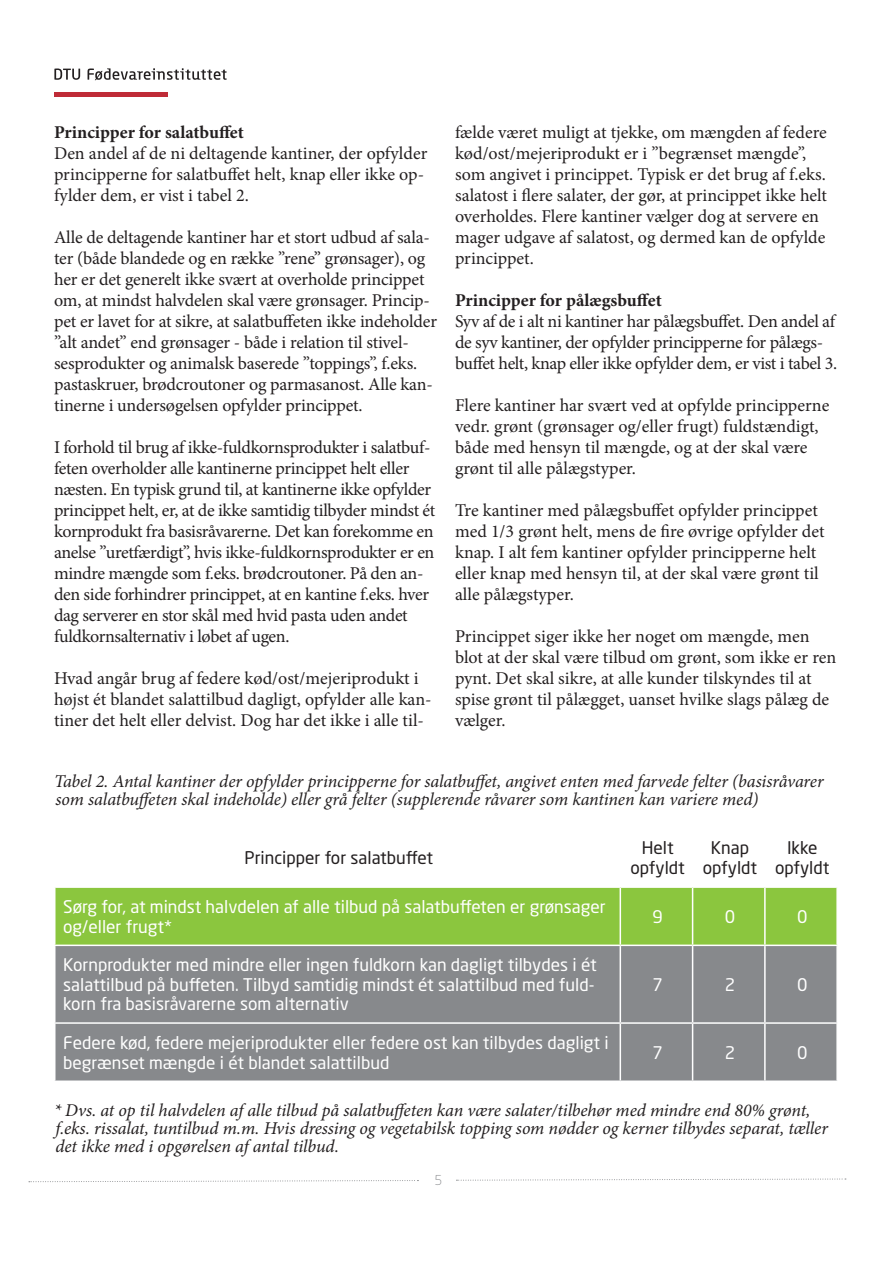
<style>
.page{position:relative;width:893px;height:1263px;background:#fff}
.page>*{position:absolute;margin:0;border:0;box-sizing:border-box;transform-origin:0 0}
.Brødtekst{font:18px/21px "Minion Pro";letter-spacing:-.01em;color:#231f20}
.billedtekst{font:italic 18px/18px "Minion Pro";letter-spacing:-.01em;color:#231f20}
.mellemrubrik{font:700 18px "Minion Pro";color:#231f20}
.Brødtekst-2{font:17.25px/19.5px "Neo Sans Std";color:#fff}
.Brødtekst-3{font:17.25px/19.5px "Neo Sans Std";color:#231f20;text-align:center}
.t1{font:300 13.5px "Neo Sans Std";color:#87898c}
</style>
<div class="page">
<div style="left:54px;top:92px;width:114px;height:5px;background:#bf2b37"></div>
<svg style="left:54px;top:68px;width:173px;height:12px"></svg>
<svg style="left:29px;top:1180px;width:389px;height:2px"></svg>
<svg style="left:456px;top:1178px;width:390px;height:3px"></svg>
<div style="left:56px;top:888px;width:780px;height:56px;background:#8bc63e"></div>
<div style="left:56px;top:946px;width:780px;height:134px;background:#87898c"></div>
<hr style="left:620px;top:888px;width:1px;height:56px;background:#fff">
<hr style="left:692px;top:888px;width:1px;height:56px;background:#fff">
<hr style="left:764px;top:888px;width:2px;height:56px;background:#fff">
<hr style="left:620px;top:946px;width:1px;height:76px;background:#fff">
<hr style="left:692px;top:946px;width:1px;height:76px;background:#fff">
<hr style="left:764px;top:946px;width:2px;height:76px;background:#fff">
<hr style="left:54px;top:1022px;width:566px;height:2px;background:#fff">
<hr style="left:620px;top:1022px;width:73px;height:2px;background:#fff">
<hr style="left:620px;top:1024px;width:1px;height:56px;background:#fff">
<hr style="left:693px;top:1022px;width:72px;height:2px;background:#fff">
<hr style="left:692px;top:1024px;width:1px;height:56px;background:#fff">
<hr style="left:765px;top:1022px;width:73px;height:2px;background:#fff">
<hr style="left:764px;top:1024px;width:2px;height:56px;background:#fff">
<p class="mellemrubrik" style="left:54px;top:120px;width:191px">Principper for salatbuffet</p>
<p class="Brødtekst" style="left:54px;top:143px;width:375px">Den andel af de ni deltagende kantiner, der opfylder principperne for salatbuffet helt, knap eller ikke op&shy;fylder dem, er vist i tabel 2.</p>
<p class="Brødtekst" style="left:54px;top:227px;width:385px">Alle de deltagende kantiner har et stort udbud af sala&shy;ter (både blandede og en række ”rene” grønsager), og her er det generelt ikke svært at overholde princippet om, at mindst halvdelen skal være grønsager. Princip&shy;pet er lavet for at sikre, at salatbuffeten ikke indeholder ”alt andet” end grønsager - både i relation til stivel&shy;sesprodukter og animalsk baserede ”toppings”, f.eks. pastaskruer, brødcroutoner og parmasanost. Alle kan&shy;tinerne i undersøgelsen opfylder princippet.</p>
<p class="Brødtekst" style="left:54px;top:437px;width:383px">I forhold til brug af ikke-fuldkornsprodukter i salatbuf&shy;feten overholder alle kantinerne princippet helt eller næsten. En typisk grund til, at kantinerne ikke opfylder princippet helt, er, at de ikke samtidig tilbyder mindst ét kornprodukt fra basisråvarerne. Det kan forekomme en anelse ”uretfærdigt”, hvis ikke-fuldkornsprodukter er en mindre mængde som f.eks. brødcroutoner. På den an&shy;den side forhindrer princippet, at en kantine f.eks. hver dag serverer en stor skål med hvid pasta uden andet fuldkornsalternativ i løbet af ugen.</p>
<p class="Brødtekst" style="left:54px;top:668px;width:379px">Hvad angår brug af federe kød/ost/mejeriprodukt i højst ét blandet salattilbud dagligt, opfylder alle kan&shy;tiner det helt eller delvist. Dog har det ikke i alle til-</p>
<p class="Brødtekst" style="left:455px;top:122px;width:373px">fælde været muligt at tjekke, om mængden af federe kød/ost/mejeriprodukt er i ”begrænset mængde”, som angivet i princippet. Typisk er det brug af f.eks. salatost i flere salater, der gør, at princippet ikke helt overholdes. Flere kantiner vælger dog at servere en mager udgave af salatost, og dermed kan de opfylde princippet.</p>
<p class="mellemrubrik" style="left:455px;top:288px;width:208px">Principper for pålægsbuffet</p>
<p class="Brødtekst" style="left:455px;top:311px;width:384px">Syv af de i alt ni kantiner har pålægsbuffet. Den andel af de syv kantiner, der opfylder principperne for pålægs&shy;buffet helt, knap eller ikke opfylder dem, er vist i tabel 3.</p>
<p class="Brødtekst" style="left:455px;top:395px;width:376px">Flere kantiner har svært ved at opfylde principperne vedr. grønt (grønsager og/eller frugt) fuldstændigt, både med hensyn til mængde, og at der skal være grønt til alle pålægstyper.</p>
<p class="Brødtekst" style="left:455px;top:500px;width:371px">Tre kantiner med pålægsbuffet opfylder princippet med 1/3 grønt helt, mens de fire øvrige opfylder det knap. I alt fem kantiner opfylder principperne helt eller knap med hensyn til, at der skal være grønt til alle pålægstyper.</p>
<p class="Brødtekst" style="left:455px;top:626px;width:383px">Princippet siger ikke her noget om mængde, men blot at der skal være tilbud om grønt, som ikke er ren pynt. Det skal sikre, at alle kunder tilskyndes til at spise grønt til pålægget, uanset hvilke slags pålæg de vælger.</p>
<p class="billedtekst" style="left:54px;top:772px;width:771px">Tabel 2. Antal kantiner der opfylder principperne for salatbuffet, angivet enten med farvede felter (basisråvarer som salatbuffeten skal indeholde) eller grå felter (supplerende råvarer som kantinen kan variere med)</p>
<p class="Brødtekst-3" style="left:244px;top:847px;width:190px">Principper for salatbuffet</p>
<p class="Brødtekst-3" style="left:630px;top:838px;width:56px">Helt opfyldt</p>
<p class="Brødtekst-3" style="left:703px;top:838px;width:56px">Knap opfyldt</p>
<p class="Brødtekst-3" style="left:775px;top:838px;width:56px">Ikke opfyldt</p>
<p class="Brødtekst-2" style="left:63px;top:897px;width:544px">Sørg for, at mindst halvdelen af alle tilbud på salatbuffeten er grønsager og/eller frugt*</p>
<p class="Brødtekst-2" style="left:652px;top:906px;width:12px">9</p>
<p class="Brødtekst-2" style="left:725px;top:906px;width:12px">0</p>
<p class="Brødtekst-2" style="left:797px;top:906px;width:12px">0</p>
<p class="Brødtekst-2" style="left:63px;top:955px;width:535px">Kornprodukter med mindre eller ingen fuldkorn kan dagligt tilbydes i ét salattilbud på buffeten. Tilbyd samtidig mindst ét salattilbud med fuld&shy;korn fra basisråvarerne som alternativ</p>
<p class="Brødtekst-2" style="left:652px;top:974px;width:12px">7</p>
<p class="Brødtekst-2" style="left:725px;top:974px;width:12px">2</p>
<p class="Brødtekst-2" style="left:797px;top:974px;width:12px">0</p>
<p class="Brødtekst-2" style="left:63px;top:1033px;width:547px">Federe kød, federe mejeriprodukter eller federe ost kan tilbydes dagligt i begrænset mængde i ét blandet salattilbud</p>
<p class="Brødtekst-2" style="left:652px;top:1042px;width:12px">7</p>
<p class="Brødtekst-2" style="left:725px;top:1042px;width:12px">2</p>
<p class="Brødtekst-2" style="left:797px;top:1042px;width:12px">0</p>
<p class="billedtekst" style="left:54px;top:1102px;width:775px">* Dvs. at op til halvdelen af alle tilbud på salatbuffeten kan være salater/tilbehør med mindre end 80% grønt, f.eks. rissalat, tuntilbud m.m. Hvis dressing og vegetabilsk topping som nødder og kerner tilbydes separat, tæller det ikke med i opgørelsen af antal tilbud.</p>
<p class="t1" style="left:435px;top:1172px;width:9px">5</p>
</div>
